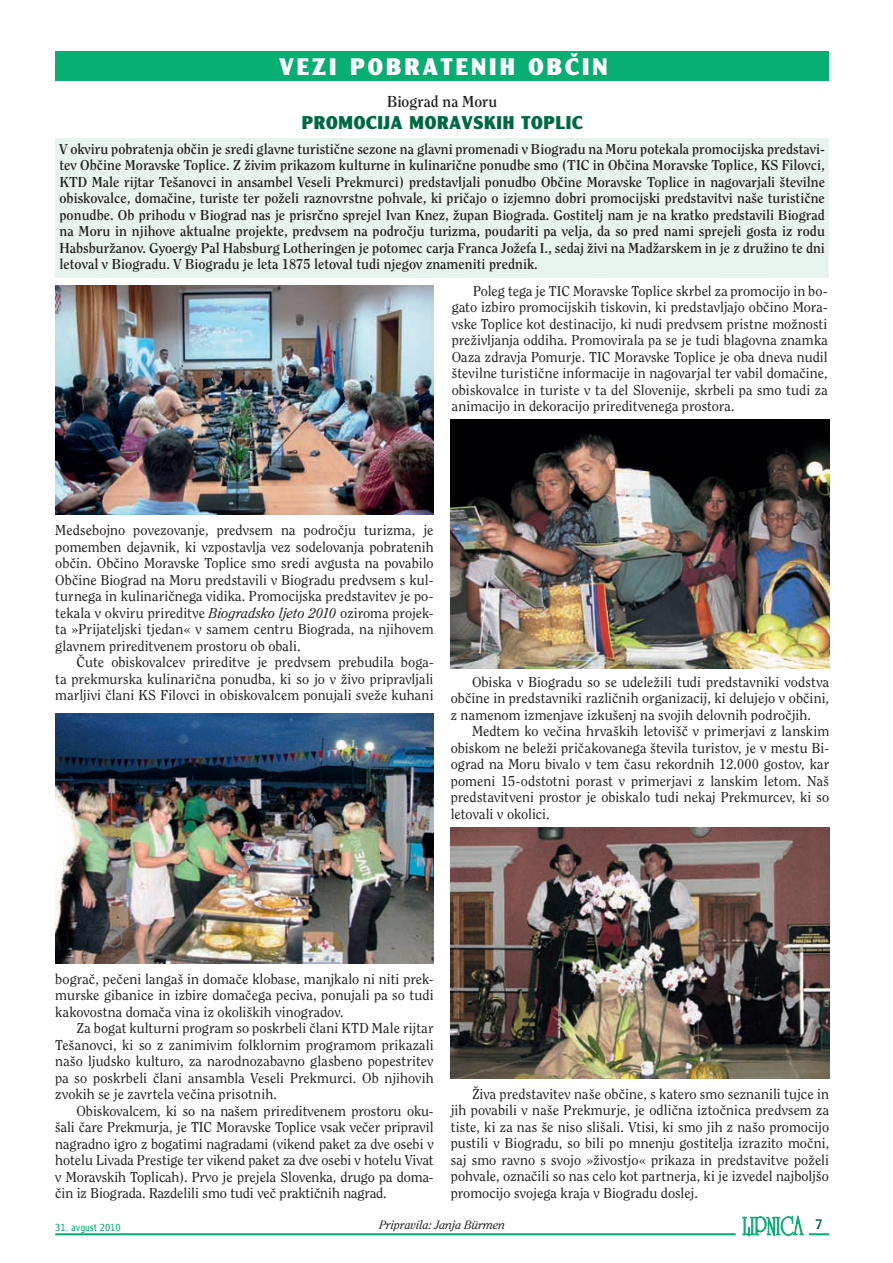
<style>
.page{position:relative;width:893px;height:1263px;background:#fff}
.page>*{position:absolute;margin:0;border:0;box-sizing:border-box;transform-origin:0 0}
.t1{font:23.25px "Clearface Goth UB";letter-spacing:.1em;color:#fff}
.t2{font:18px "Clearface Goth UB";color:#006943}
.t3{font:700 15.75px "Clearface O Taa";color:#231f20}
.t4{font:14.25px/16.5px "Clearface O Taa";color:#231f20;text-align:justify}
.t5{font:700 14.25px/16.5px "Clearface O Taa";color:#231f20;text-align:justify}
.t6{font:14.25px "Clearface Goth N";color:#006943}
.t7{font:italic 12px "Clearface O Taa";color:#231f20}
.t8{font:10.5px "Clearface Goth L";color:#09ae73}
.s1{font-style:italic}
</style>
<div class="page">
<div style="left:55px;top:51px;width:774px;height:30px;background:#09ae73"></div>
<hr style="left:55px;top:1233px;width:681px;height:2px;background:#09ae73">
<svg style="left:743px;top:1216px;width:61px;height:20px"></svg>
<hr style="left:809px;top:1233px;width:20px;height:2px;background:#09ae73">
<div style="left:55px;top:139px;width:774px;height:139px;background:#e7f4ed"></div>
<img style="left:55px;top:713px;width:379px;height:250px">
<img style="left:451px;top:828px;width:378px;height:251px">
<img style="left:451px;top:419px;width:378px;height:249px">
<img style="left:55px;top:286px;width:379px;height:228px">
<h1 class="t1" style="left:279px;top:58px;width:330px">VEZI POBRATENIH OBŒIN</h1>
<p class="t3" style="left:387px;top:95px;width:112px">Biograd na Moru</p>
<p class="t2" style="left:301px;top:116px;width:283px">PROMOCIJA MORAVSKIH TOPLIC</p>
<p class="t5" style="left:60px;top:141px;width:767px">V okviru pobratenja občin je sredi glavne turistične sezone na glavni promenadi v Biogradu na Moru potekala promocijska predstavi&shy;tev Občine Moravske Toplice. Z živim prikazom kulturne in kulinarične ponudbe smo (TIC in Občina Moravske Toplice, KS Filovci, KTD Male rijtar Tešanovci in ansambel Veseli Prekmurci) predstavljali ponudbo Občine Moravske Toplice in nagovarjali številne obiskovalce, domačine, turiste ter poželi raznovrstne pohvale, ki pričajo o izjemno dobri promocijski predstavitvi naše turistične ponudbe. Ob prihodu v Biograd nas je prisrčno sprejel Ivan Knez, župan Biograda. Gostitelj nam je na kratko predstavili Biograd na Moru in njihove aktualne projekte, predvsem na področju turizma, poudariti pa velja, da so pred nami sprejeli gosta iz rodu Habsburžanov. Gyoergy Pal Habsburg Lotheringen je potomec carja Franca Jožefa I., sedaj živi na Madžarskem in je z družino te dni letoval v Biogradu. V Biogradu je leta 1875 letoval tudi njegov znameniti prednik.</p>
<p class="t4" style="left:452px;top:283px;width:378px;text-indent:21px">Poleg tega je TIC Moravske Toplice skrbel za promocijo in bo&shy;gato izbiro promocijskih tiskovin, ki predstavljajo občino Mora&shy;vske Toplice kot destinacijo, ki nudi predvsem pristne možnosti preživljanja oddiha. Promovirala pa se je tudi blagovna znamka Oaza zdravja Pomurje. TIC Moravske Toplice je oba dneva nudil številne turistične informacije in nagovarjal ter vabil domačine, obiskovalce in turiste v ta del Slovenije, skrbeli pa smo tudi za animacijo in dekoracijo prireditvenega prostora.</p>
<p class="t4" style="left:55px;top:523px;width:380px">Medsebojno povezovanje, predvsem na področju turizma, je pomemben dejavnik, ki vzpostavlja vez sodelovanja pobratenih občin. Občino Moravske Toplice smo sredi avgusta na povabilo Občine Biograd na Moru predstavili v Biogradu predvsem s kul&shy;turnega in kulinaričnega vidika. Promocijska predstavitev je po&shy;tekala v okviru prireditve <span class="s1">Biogradsko ljeto 2010</span> oziroma projek&shy;ta »Prijateljski tjedan« v samem centru Biograda, na njihovem glavnem prireditvenem prostoru ob obali.</p>
<p class="t4" style="left:55px;top:655px;width:380px;text-indent:21px">Čute obiskovalcev prireditve je predvsem prebudila boga&shy;ta prekmurska kulinarična ponudba, ki so jo v živo pripravljali marljivi člani KS Filovci in obiskovalcem ponujali sveže kuhani</p>
<p class="t4" style="left:451px;top:674px;width:380px;text-indent:21px">Obiska v Biogradu so se udeležili tudi predstavniki vodstva občine in predstavniki različnih organizacij, ki delujejo v občini, z namenom izmenjave izkušenj na svojih delovnih področjih.</p>
<p class="t4" style="left:451px;top:724px;width:380px;text-indent:21px">Medtem ko večina hrvaških letovišč v primerjavi z lanskim obiskom ne beleži pričakovanega števila turistov, je v mestu Bi&shy;ograd na Moru bivalo v tem času rekordnih 12.000 gostov, kar pomeni 15-odstotni porast v primerjavi z lanskim letom. Naš predstavitveni prostor je obiskalo tudi nekaj Prekmurcev, ki so letovali v okolici.</p>
<p class="t4" style="left:55px;top:971px;width:380px">bograč, pečeni langaš in domače klobase, manjkalo ni niti prek&shy;murske gibanice in izbire domačega peciva, ponujali pa so tudi kakovostna domača vina iz okoliških vinogradov.</p>
<p class="t4" style="left:55px;top:1021px;width:380px;text-indent:21px">Za bogat kulturni program so poskrbeli člani KTD Male rijtar Tešanovci, ki so z zanimivim folklornim programom prikazali našo ljudsko kulturo, za narodnozabavno glasbeno popestritev pa so poskrbeli člani ansambla Veseli Prekmurci. Ob njihovih zvokih se je zavrtela večina prisotnih.</p>
<p class="t4" style="left:55px;top:1103px;width:380px;text-indent:21px">Obiskovalcem, ki so na našem prireditvenem prostoru oku&shy;šali čare Prekmurja, je TIC Moravske Toplice vsak večer pripravil nagradno igro z bogatimi nagradami (vikend paket za dve osebi v hotelu Livada Prestige ter vikend paket za dve osebi v hotelu Vivat v Moravskih Toplicah). Prvo je prejela Slovenka, drugo pa doma&shy;čin iz Biograda. Razdelili smo tudi več praktičnih nagrad.</p>
<p class="t4" style="left:451px;top:1086px;width:380px;text-indent:21px">Živa predstavitev naše občine, s katero smo seznanili tujce in jih povabili v naše Prekmurje, je odlična iztočnica predvsem za tiste, ki za nas še niso slišali. Vtisi, ki smo jih z našo promocijo pustili v Biogradu, so bili po mnenju gostitelja izrazito močni, saj smo ravno s svojo »živostjo« prikaza in predstavitve poželi pohvale, označili so nas celo kot partnerja, ki je izvedel najboljšo promocijo svojega kraja v Biogradu doslej.</p>
<p class="t7" style="left:379px;top:1219px;width:127px">Pripravila: Janja Bürmen</p>
<p class="t8" style="left:55px;top:1223px;width:67px">31. avgust 2010</p>
<p class="t6" style="left:815px;top:1219px;width:9px">7</p>
</div>
